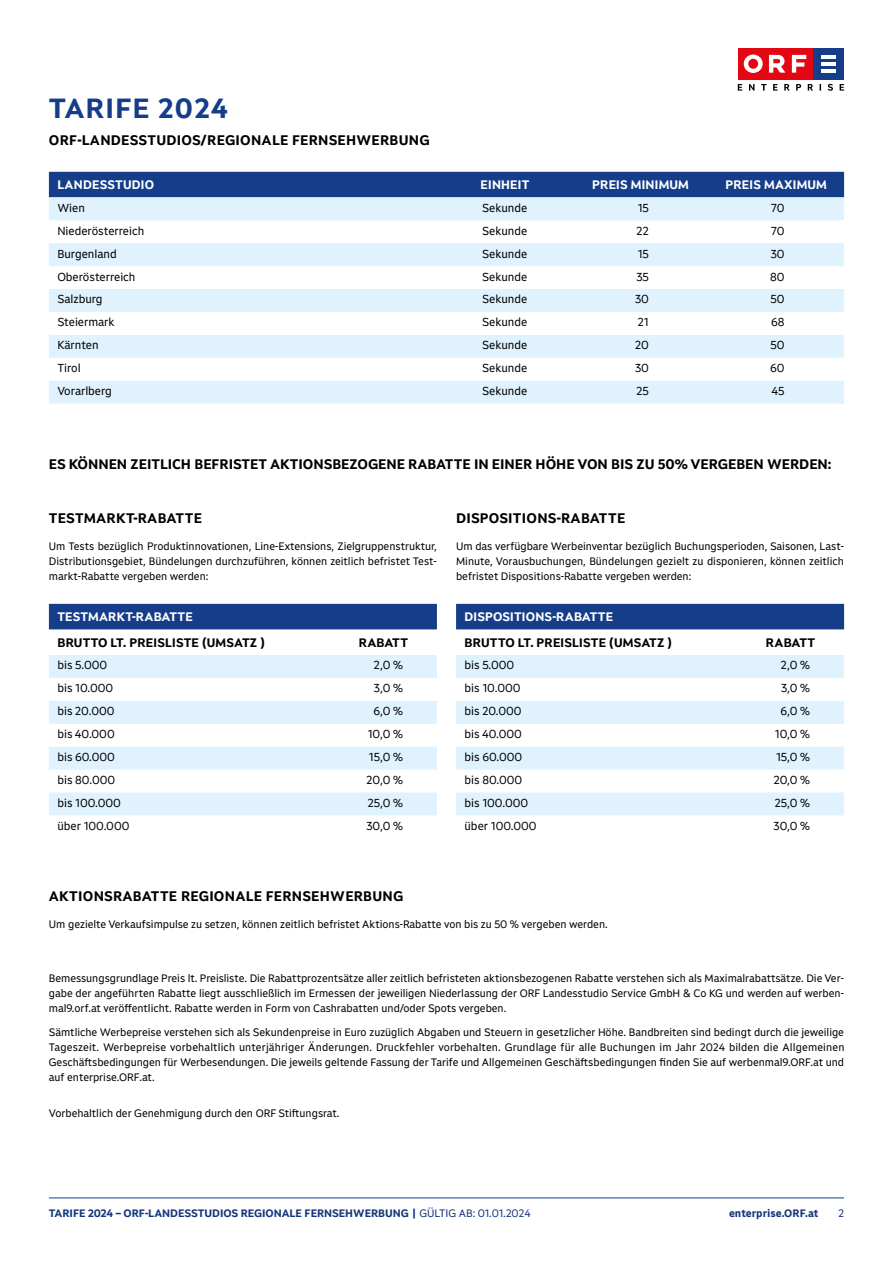
<style>
.page{position:relative;width:893px;height:1263px;background:#fff}
.page>*{position:absolute;margin:0;border:0;box-sizing:border-box;transform-origin:0 0}
.t1{font:700 27px "ORF Universal Basic HL";letter-spacing:.05em;color:#153d8a}
.t2{font:700 13.5px "ORF Universal Basic TX";letter-spacing:.02em;color:#000}
.t3{font:700 13.5px "ORF Universal Basic TX";color:#000}
.t4{font:700 12px "ORF Universal Basic HL";letter-spacing:.02em;color:#fff}
.t5{font:700 12px "ORF Universal Basic HL";letter-spacing:.02em;color:#000}
.t6{font:11.25px "ORF Universal Basic TX";color:#000}
.t7{font:10.5px/15px "ORF Universal Basic TX";color:#000;text-align:justify}
.t8{font:700 10.5px "ORF Universal Basic TX";color:#13357a}
.t9{font:10.5px "ORF Universal Basic TX";color:#13357a}
.s1{font-weight:400}
</style>
<div class="page">
<hr style="left:49px;top:1198px;width:795px;height:1px;background:#153d8a">
<div style="left:812px;top:48px;width:32px;height:32px;background:#153d8a"></div>
<div style="left:738px;top:48px;width:74px;height:32px;background:#e30613"></div>
<svg style="left:744px;top:55px;width:62px;height:18px"></svg>
<hr style="left:821px;top:55px;width:14px;height:4px;background:#fff">
<hr style="left:821px;top:62px;width:14px;height:4px;background:#fff">
<hr style="left:821px;top:69px;width:14px;height:4px;background:#fff">
<svg style="left:738px;top:84px;width:106px;height:7px"></svg>
<div style="left:49px;top:172px;width:795px;height:25px;background:#153d8a"></div>
<svg style="left:49px;top:197px;width:795px;height:207px;fill:#dff2fd"></svg>
<div style="left:49px;top:604px;width:388px;height:25px;background:#153d8a"></div>
<svg style="left:49px;top:655px;width:388px;height:160px;fill:#dff2fd"></svg>
<div style="left:456px;top:604px;width:388px;height:25px;background:#153d8a"></div>
<svg style="left:456px;top:655px;width:388px;height:160px;fill:#dff2fd"></svg>
<h1 class="t1" style="left:49px;top:91px;width:180px">TARIFE 2024</h1>
<p class="t2" style="left:49px;top:131px;width:382px">ORF-LANDESSTUDIOS/REGIONALE FERNSEHWERBUNG</p>
<p class="t4" style="left:57px;top:177px;width:98px">LANDESSTUDIO</p>
<p class="t4" style="left:480px;top:177px;width:50px">EINHEIT</p>
<p class="t4" style="left:592px;top:177px;width:98px">PREIS MINIMUM</p>
<p class="t4" style="left:725px;top:177px;width:103px">PREIS MAXIMUM</p>
<p class="t6" style="left:57px;top:201px;width:29px">Wien</p>
<p class="t6" style="left:482px;top:201px;width:47px">Sekunde</p>
<p class="t6" style="left:638px;top:201px;width:13px">15</p>
<p class="t6" style="left:771px;top:201px;width:15px">70</p>
<p class="t6" style="left:57px;top:224px;width:88px">Niederösterreich</p>
<p class="t6" style="left:482px;top:224px;width:47px">Sekunde</p>
<p class="t6" style="left:636px;top:224px;width:14px">22</p>
<p class="t6" style="left:771px;top:224px;width:15px">70</p>
<p class="t6" style="left:57px;top:247px;width:61px">Burgenland</p>
<p class="t6" style="left:482px;top:247px;width:47px">Sekunde</p>
<p class="t6" style="left:638px;top:247px;width:13px">15</p>
<p class="t6" style="left:771px;top:247px;width:15px">30</p>
<p class="t6" style="left:57px;top:270px;width:80px">Oberösterreich</p>
<p class="t6" style="left:482px;top:270px;width:47px">Sekunde</p>
<p class="t6" style="left:636px;top:270px;width:14px">35</p>
<p class="t6" style="left:770px;top:270px;width:16px">80</p>
<p class="t6" style="left:57px;top:292px;width:47px">Salzburg</p>
<p class="t6" style="left:482px;top:292px;width:47px">Sekunde</p>
<p class="t6" style="left:635px;top:292px;width:15px">30</p>
<p class="t6" style="left:771px;top:292px;width:15px">50</p>
<p class="t6" style="left:57px;top:315px;width:59px">Steiermark</p>
<p class="t6" style="left:482px;top:315px;width:47px">Sekunde</p>
<p class="t6" style="left:638px;top:315px;width:12px">21</p>
<p class="t6" style="left:771px;top:315px;width:15px">68</p>
<p class="t6" style="left:57px;top:338px;width:43px">Kärnten</p>
<p class="t6" style="left:482px;top:338px;width:47px">Sekunde</p>
<p class="t6" style="left:635px;top:338px;width:15px">20</p>
<p class="t6" style="left:771px;top:338px;width:15px">50</p>
<p class="t6" style="left:57px;top:361px;width:25px">Tirol</p>
<p class="t6" style="left:482px;top:361px;width:47px">Sekunde</p>
<p class="t6" style="left:635px;top:361px;width:15px">30</p>
<p class="t6" style="left:770px;top:361px;width:16px">60</p>
<p class="t6" style="left:57px;top:384px;width:56px">Vorarlberg</p>
<p class="t6" style="left:482px;top:384px;width:47px">Sekunde</p>
<p class="t6" style="left:636px;top:384px;width:14px">25</p>
<p class="t6" style="left:772px;top:384px;width:14px">45</p>
<p class="t3" style="left:49px;top:455px;width:784px">ES KÖNNEN ZEITLICH BEFRISTET AKTIONSBEZOGENE RABATTE IN EINER HÖHE VON BIS ZU 50% VERGEBEN WERDEN:</p>
<p class="t2" style="left:49px;top:509px;width:154px">TESTMARKT-RABATTE</p>
<p class="t7" style="left:49px;top:539px;width:390px">Um Tests bezüglich Produktinnovationen, Line-Extensions, Zielgruppenstruktur, Distributionsgebiet, Bündelungen durchzuführen, können zeitlich befristet Test&shy;markt-Rabatte vergeben werden:</p>
<p class="t4" style="left:57px;top:609px;width:137px">TESTMARKT-RABATTE</p>
<p class="t5" style="left:57px;top:634px;width:209px">BRUTTO LT. PREISLISTE (UMSATZ )</p>
<p class="t5" style="left:359px;top:634px;width:51px">RABATT</p>
<p class="t6" style="left:57px;top:658px;width:51px">bis 5.000</p>
<p class="t6" style="left:374px;top:658px;width:31px">2,0 %</p>
<p class="t6" style="left:57px;top:681px;width:57px">bis 10.000</p>
<p class="t6" style="left:374px;top:681px;width:31px">3,0 %</p>
<p class="t6" style="left:57px;top:704px;width:58px">bis 20.000</p>
<p class="t6" style="left:373px;top:704px;width:31px">6,0 %</p>
<p class="t6" style="left:57px;top:727px;width:59px">bis 40.000</p>
<p class="t6" style="left:368px;top:727px;width:37px">10,0 %</p>
<p class="t6" style="left:57px;top:750px;width:59px">bis 60.000</p>
<p class="t6" style="left:369px;top:750px;width:35px">15,0 %</p>
<p class="t6" style="left:57px;top:773px;width:59px">bis 80.000</p>
<p class="t6" style="left:367px;top:773px;width:38px">20,0 %</p>
<p class="t6" style="left:57px;top:796px;width:65px">bis 100.000</p>
<p class="t6" style="left:368px;top:796px;width:37px">25,0 %</p>
<p class="t6" style="left:57px;top:819px;width:73px">über 100.000</p>
<p class="t6" style="left:366px;top:819px;width:38px">30,0 %</p>
<p class="t2" style="left:456px;top:509px;width:171px">DISPOSITIONS-RABATTE</p>
<p class="t7" style="left:456px;top:539px;width:390px">Um das verfügbare Werbeinventar bezüglich Buchungsperioden, Saisonen, Last-Minute, Vorausbuchungen, Bündelungen gezielt zu disponieren, können zeitlich befristet Dispositions-Rabatte vergeben werden:</p>
<p class="t4" style="left:465px;top:609px;width:150px">DISPOSITIONS-RABATTE</p>
<p class="t5" style="left:465px;top:634px;width:209px">BRUTTO LT. PREISLISTE (UMSATZ )</p>
<p class="t5" style="left:766px;top:634px;width:51px">RABATT</p>
<p class="t6" style="left:465px;top:658px;width:51px">bis 5.000</p>
<p class="t6" style="left:781px;top:658px;width:31px">2,0 %</p>
<p class="t6" style="left:465px;top:681px;width:57px">bis 10.000</p>
<p class="t6" style="left:781px;top:681px;width:31px">3,0 %</p>
<p class="t6" style="left:465px;top:704px;width:58px">bis 20.000</p>
<p class="t6" style="left:781px;top:704px;width:31px">6,0 %</p>
<p class="t6" style="left:465px;top:727px;width:59px">bis 40.000</p>
<p class="t6" style="left:775px;top:727px;width:37px">10,0 %</p>
<p class="t6" style="left:465px;top:750px;width:59px">bis 60.000</p>
<p class="t6" style="left:776px;top:750px;width:35px">15,0 %</p>
<p class="t6" style="left:465px;top:773px;width:59px">bis 80.000</p>
<p class="t6" style="left:774px;top:773px;width:38px">20,0 %</p>
<p class="t6" style="left:465px;top:796px;width:65px">bis 100.000</p>
<p class="t6" style="left:775px;top:796px;width:37px">25,0 %</p>
<p class="t6" style="left:465px;top:819px;width:73px">über 100.000</p>
<p class="t6" style="left:774px;top:819px;width:38px">30,0 %</p>
<p class="t2" style="left:49px;top:887px;width:356px">AKTIONSRABATTE REGIONALE FERNSEHWERBUNG</p>
<p class="t7" style="left:49px;top:917px;width:560px">Um gezielte Verkaufsimpulse zu setzen, können zeitlich befristet Aktions-Rabatte von bis zu 50 % vergeben werden.</p>
<p class="t7" style="left:49px;top:971px;width:797px">Bemessungsgrundlage Preis lt. Preisliste. Die Rabattprozentsätze aller zeitlich befristeten aktionsbezogenen Rabatte verstehen sich als Maximalrabattsätze. Die Ver&shy;gabe der angeführten Rabatte liegt ausschließlich im Ermessen der jeweiligen Niederlassung der ORF Landesstudio Service GmbH &amp; Co KG und werden auf werben&shy;mal9.orf.at veröffentlicht. Rabatte werden in Form von Cashrabatten und/oder Spots vergeben.</p>
<p class="t7" style="left:49px;top:1025px;width:797px">Sämtliche Werbepreise verstehen sich als Sekundenpreise in Euro zuzüglich Abgaben und Steuern in gesetzlicher Höhe. Bandbreiten sind bedingt durch die jeweilige Tageszeit. Werbepreise vorbehaltlich unterjähriger Änderungen. Druckfehler vorbehalten. Grundlage für alle Buchungen im Jahr 2024 bilden die Allgemeinen Geschäftsbedingungen für Werbesendungen. Die jeweils geltende Fassung der Tarife und Allgemeinen Geschäftsbedingungen finden Sie auf werbenmal9.ORF.at und auf enterprise.ORF.at.</p>
<p class="t7" style="left:49px;top:1106px;width:292px">Vorbehaltlich der Genehmigung durch den ORF Stiftungsrat.</p>
<p class="t8" style="left:49px;top:1206px;width:483px">TARIFE 2024 – ORF-LANDESSTUDIOS REGIONALE FERNSEHWERBUNG | <span class="s1">GÜLTIG AB: 01.01.2024</span></p>
<p class="t8" style="left:729px;top:1206px;width:91px">enterprise.ORF.at</p>
<p class="t9" style="left:838px;top:1206px;width:7px">2</p>
</div>
